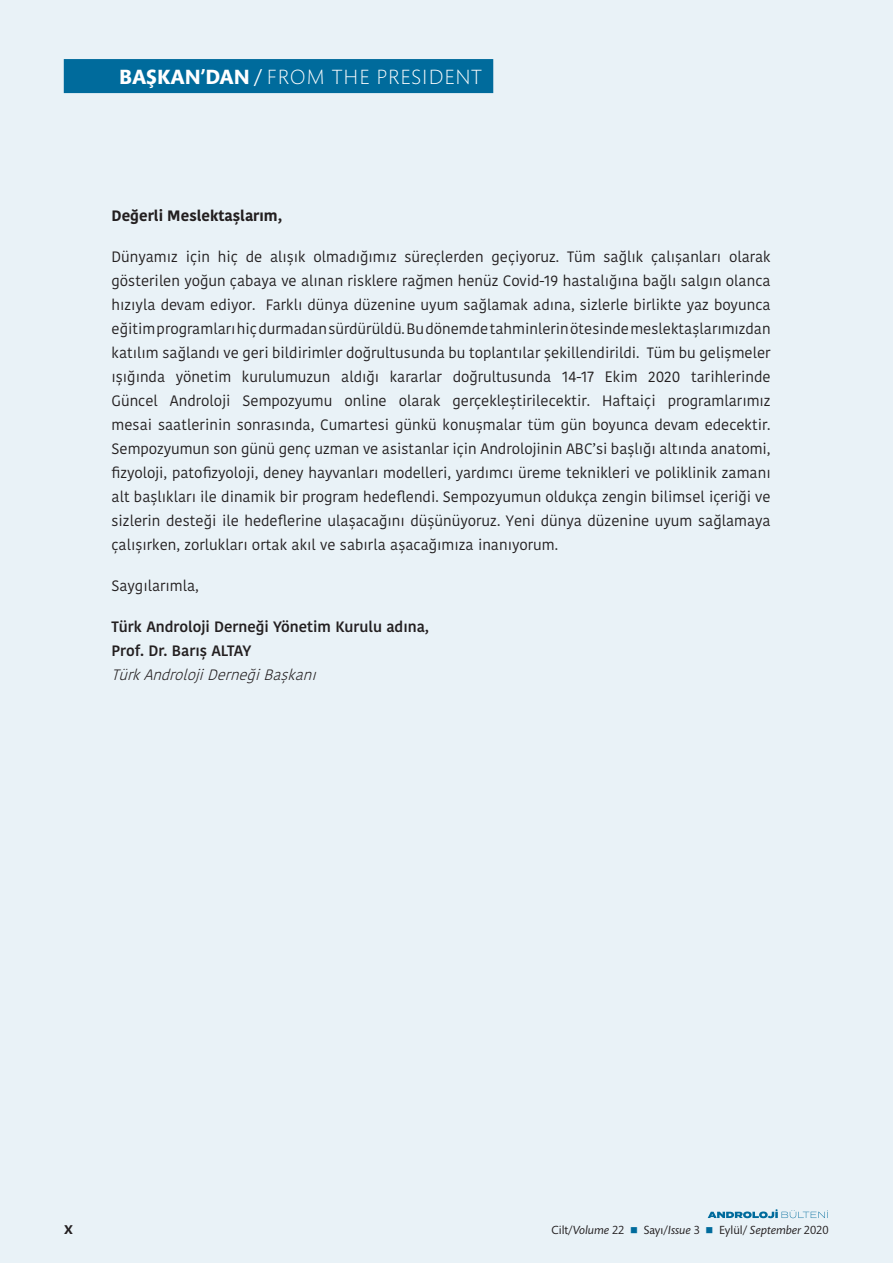
<style>
.page{position:relative;width:893px;height:1263px;background:#e9f2f7}
.page>*{position:absolute;margin:0;border:0;box-sizing:border-box;transform-origin:0 0}
.t1{font:300 21px "Mundo Sans Std";letter-spacing:.05em;color:#fff}
.t2{font:500 18px "Mundo Sans Std";color:#231f20}
.t3{font:15px/24px "Kohinoor Devanagari";color:#231f20;text-align:justify}
.t4{font:600 15px/24px "Kohinoor Devanagari";color:#231f20}
.t5{font:italic 300 15px "Kohinoor Devanagari";color:#231f20}
.t6{font:700 15px "Kohinoor Devanagari";color:#231f20}
.t7{font:12px "Mundo Sans Std";color:#231f20}
.s1{font-weight:700}
.s2{font-weight:400}
.s3{font-style:italic}
.s4{color:#006b9c}
</style>
<div class="page">
<svg style="left:708px;top:1209px;width:120px;height:9px"></svg>
<div style="left:64px;top:59px;width:429px;height:34px;background:#006b9c;border:2px solid #006b9c"></div>
<h1 class="t1" style="left:119px;top:66px;width:364px"><span class="s1">BAŞKAN’DAN</span> <span class="s2">/</span> FROM THE PRESIDENT</h1>
<p class="t6" style="left:112px;top:203px;width:172px">Değerli Meslektaşlarım,</p>
<p class="t3" style="left:112px;top:245px;width:661px">Dünyamız için hiç de alışık olmadığımız süreçlerden geçiyoruz. Tüm sağlık çalışanları olarak gösterilen yoğun çabaya ve alınan risklere rağmen henüz Covid-19 hastalığına bağlı salgın olanca hızıyla devam ediyor. Farklı dünya düzenine uyum sağlamak adına, sizlerle birlikte yaz boyunca eğitim programları hiç durmadan sürdürüldü. Bu dönemde tahminlerin ötesinde meslektaşlarımızdan katılım sağlandı ve geri bildirimler doğrultusunda bu toplantılar şekillendirildi. Tüm bu gelişmeler ışığında yönetim kurulumuzun aldığı kararlar doğrultusunda 14-17 Ekim 2020 tarihlerinde Güncel Androloji Sempozyumu online olarak gerçekleştirilecektir. Haftaiçi programlarımız mesai saatlerinin sonrasında, Cumartesi günkü konuşmalar tüm gün boyunca devam edecektir.<br>Sempozyumun son günü genç uzman ve asistanlar için Androlojinin ABC’si başlığı altında anatomi, fizyoloji, patofizyoloji, deney hayvanları modelleri, yardımcı üreme teknikleri ve poliklinik zamanı alt başlıkları ile dinamik bir program hedeflendi. Sempozyumun oldukça zengin bilimsel içeriği ve sizlerin desteği ile hedeflerine ulaşacağını düşünüyoruz. Yeni dünya düzenine uyum sağlamaya çalışırken, zorlukları ortak akıl ve sabırla aşacağımıza inanıyorum.</p>
<p class="t3" style="left:112px;top:574px;width:89px">Saygılarımla,</p>
<p class="t4" style="left:112px;top:615px;width:319px">Türk Androloji Derneği Yönetim Kurulu adına,<br>Prof. Dr. Barış ALTAY</p>
<p class="t5" style="left:112px;top:666px;width:212px">TürkAndrolojiDerneğiBaşkanı</p>
<p class="t2" style="left:64px;top:1218px;width:10px">x</p>
<p class="t7" style="left:551px;top:1223px;width:279px">Cilt/<span class="s3">Volume</span> 22 <span class="s4">■</span> Sayı/<span class="s3">Issue</span> 3 <span class="s4">■</span> Eylül/ <span class="s3">September</span> 2020</p>
</div>
